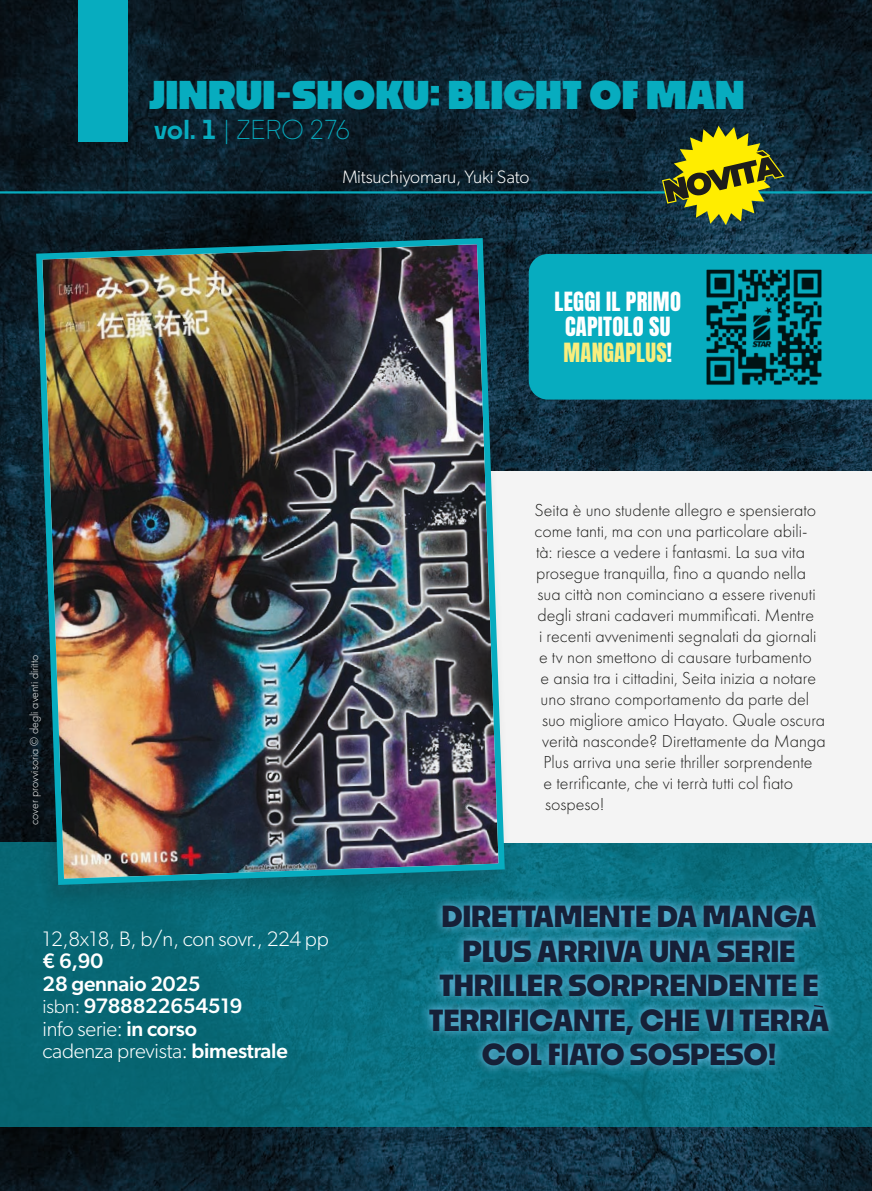
<style>
.page{position:relative;width:872px;height:1191px;background:#fff}
.page>*{position:absolute;margin:0;border:0;box-sizing:border-box;transform-origin:0 0}
.t1{font:900 37.5px "Noka";color:#07acbf}
.t2{font:700 28.5px/34.5px "Noka";letter-spacing:-.01em;color:#162037;text-align:center}
.t3{font:300 25.5px "Noka";color:#07acbf}
.t4{font:22.5px/25.5px "Anton";letter-spacing:.01em;color:#fff;text-align:center}
.t5{font:300 21px/22.5px "Gibson";letter-spacing:-.01em;color:#fff}
.t6{font:500 21px/22.5px "Gibson";letter-spacing:-.01em;color:#fff}
.t7{font:300 18px "Futura PT";color:#1d1d1b}
.t8{font:300 18px "Gibson";letter-spacing:-.01em;color:#fff}
.t9{font:300 12px "Futura PT";color:#fff}
.s1{font-weight:600}
.s2{font-weight:500}
.s3{font-weight:300;font-size:19.5px}
.s4{color:#f9ee7d}
</style>
<div class="page">
<img style="left:0;top:0;width:872px;height:1191px">
<div style="left:78px;top:0;width:50px;height:141px;background:#07acbf"></div>
<svg style="left:0;top:842px;width:872px;height:285px;background:#096d7c"></svg>
<hr style="left:0;top:191px;width:872px;height:2px;background:#07acbf">
<div style="left:438px;top:471px;width:434px;height:371px;background:#f4f4f4"></div>
<div style="left:16px;top:235px;width:496px;height:675px;background:#1d1d1b;opacity:.2"></div>
<img style="left:33px;top:235px;width:475px;height:653px">
<div style="left:529px;top:254px;width:343px;height:145px;background:#07acbf"></div>
<img style="left:694px;top:257px;width:139px;height:139px">
<svg style="left:662px;top:126px;width:122px;height:99px;background:#757c22"></svg>
<svg style="left:420px;top:895px;width:417px;height:180px;background:#2e8ea7"></svg>
<p class="t1" style="left:149px;top:71px;width:597px">JINRUI-SHOKU: BLIGHT OF MAN</p>
<p class="t3" style="left:154px;top:114px;width:198px"><span class="s1">vol. 1</span> | ZERO 276</p>
<p class="t8" style="left:342px;top:165px;width:189px">Mitsuchiyomaru, Yuki Sato</p>
<p class="t9" style="left:27px;top:825px;width:172px;rotate:-90deg">cover provvisoria © degli aventi diritto</p>
<p class="t5" style="left:43px;top:927px;width:288px">12,8x18, B, b/n, con sovr., 224 pp <span class="s2">€ 6,90</span></p>
<p class="t6" style="left:43px;top:971px;width:201px">28 gennaio 2025 <span class="s3">isbn:</span> 9788822654519</p>
<p class="t5" style="left:43px;top:1017px;width:156px">info serie: <span class="s2">in corso</span></p>
<p class="t5" style="left:43px;top:1039px;width:247px">cadenza prevista: <span class="s2">bimestrale</span></p>
<p class="t4" style="left:554px;top:290px;width:128px">LEGGI IL PRIMO<br>CAPITOLO SU<br><span class="s4">MANGAPLUS</span>!</p>
<p class="t7" style="left:534px;top:500px;width:283px">Seita è uno studente allegro e spensierato</p>
<p class="t7" style="left:534px;top:521px;width:274px">come tanti, ma con una particolare abili-</p>
<p class="t7" style="left:536px;top:542px;width:270px">tà: riesce a vedere i fantasmi. La sua vita</p>
<p class="t7" style="left:536px;top:563px;width:271px">prosegue tranquilla, fino a quando nella</p>
<p class="t7" style="left:537px;top:584px;width:279px">sua città non cominciano a essere rivenuti</p>
<p class="t7" style="left:537px;top:605px;width:278px">degli strani cadaveri mummificati. Mentre</p>
<p class="t7" style="left:539px;top:626px;width:279px">i recenti avvenimenti segnalati da giornali</p>
<p class="t7" style="left:539px;top:647px;width:274px">e tv non smettono di causare turbamento</p>
<p class="t7" style="left:540px;top:668px;width:277px">e ansia tra i cittadini, Seita inizia a notare</p>
<p class="t7" style="left:540px;top:689px;width:270px">uno strano comportamento da parte del</p>
<p class="t7" style="left:542px;top:710px;width:285px">suo migliore amico Hayato. Quale oscura</p>
<p class="t7" style="left:542px;top:731px;width:285px">verità nasconde? Direttamente da Manga</p>
<p class="t7" style="left:543px;top:752px;width:270px">Plus arriva una serie thriller sorprendente</p>
<p class="t7" style="left:543px;top:773px;width:251px">e terrificante, che vi terrà tutti col fiato</p>
<p class="t7" style="left:545px;top:794px;width:61px">sospeso!</p>
<p class="t2" style="left:429px;top:898px;width:402px">DIRETTAMENTE DA MANGA<br>PLUS ARRIVA UNA SERIE<br>THRILLER SORPRENDENTE E<br>TERRIFICANTE, CHE VI TERRÀ<br>COL FIATO SOSPESO!</p>
</div>
